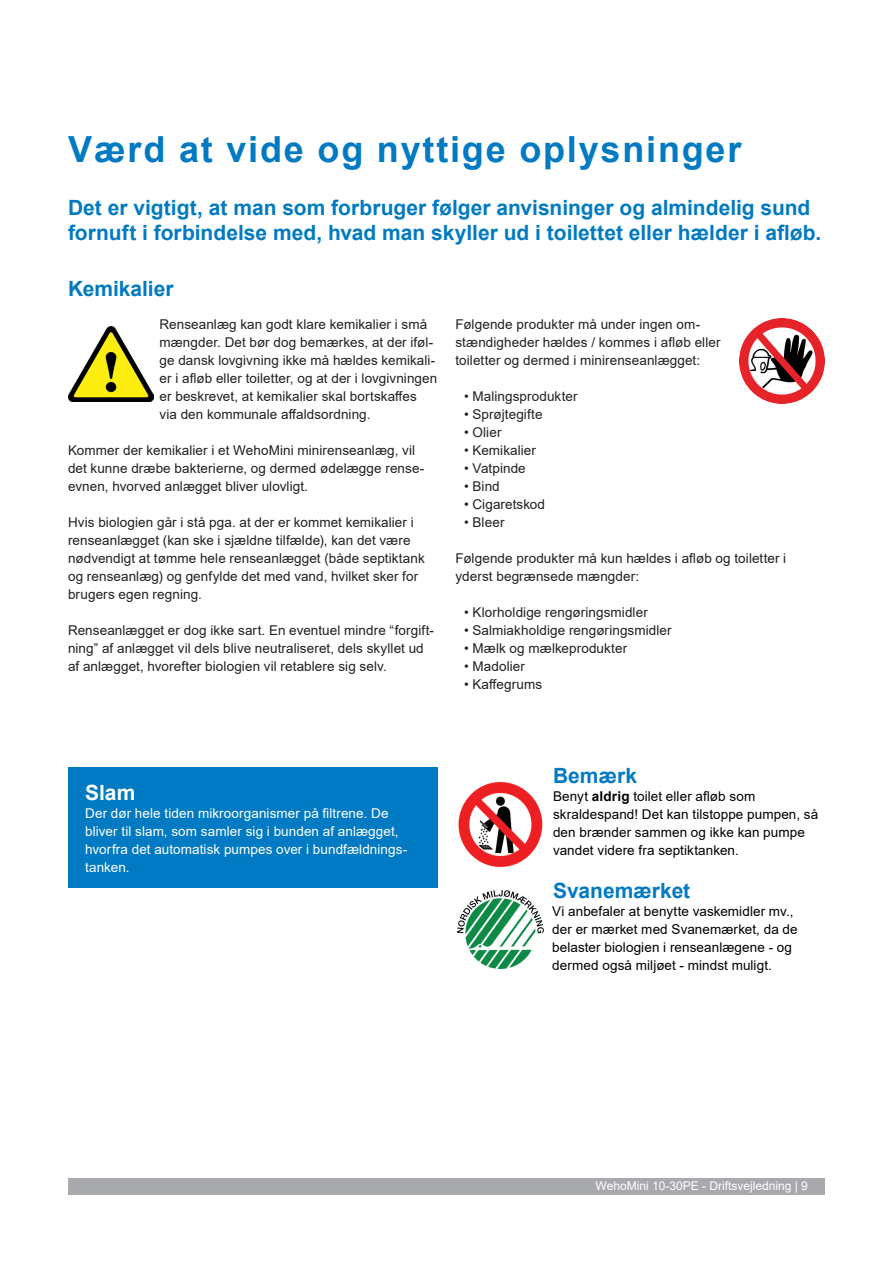
<style>
.page{position:relative;width:893px;height:1263px;background:#fff}
.page>*{position:absolute;margin:0;border:0;box-sizing:border-box;transform-origin:0 0}
.t1{font:700 36px "Arial";letter-spacing:.05em;color:#007ac2}
.t2{font:700 21px/25.2px "Arial";color:#007ac2}
.Brødtekst_bullets{font:700 21px "Arial";color:#fff}
.t3{font:13.5px/18px "Arial";letter-spacing:.005em;color:#231f20}
.t4{font:13.5px/18px "Arial";letter-spacing:.005em;color:#000}
.Brødtekst_bullets-2{font:13.5px/18px "Arial";letter-spacing:.005em;color:#fff}
.t5{font:12px "Arial";color:#fff}
.s1{font-weight:700}
</style>
<div class="page">
<div style="left:68px;top:1178px;width:757px;height:17px;background:#a8a9ad"></div>
<img style="left:740px;top:319px;width:85px;height:85px">
<img style="left:68px;top:326px;width:85px;height:75px">
<div style="left:68px;top:767px;width:370px;height:121px;background:#007ac2"></div>
<img style="left:458px;top:781px;width:85px;height:86px">
<img style="left:458px;top:890px;width:86px;height:78px">
<p class="t1" style="left:68px;top:124px;width:675px">Værd at vide og nyttige oplysninger</p>
<p class="t2" style="left:68px;top:195px;width:755px">Det er vigtigt, at man som forbruger følger anvisninger og almindelig sund fornuft i forbindelse med, hvad man skyller ud i toilettet eller hælder i afløb.</p>
<h3 class="t2" style="left:68px;top:276px;width:107px">Kemikalier</h3>
<p class="t3" style="left:159px;top:315px;width:279px">Renseanlæg kan godt klare kemikalier i små mængder. Det bør dog bemærkes, at der iføl&shy;ge dansk lovgivning ikke må hældes kemikali&shy;er i afløb eller toiletter, og at der i lovgivningen er beskrevet, at kemikalier skal bortskaffes via den kommunale affaldsordning.</p>
<p class="t3" style="left:68px;top:441px;width:349px">Kommer der kemikalier i et WehoMini minirenseanlæg, vil</p>
<p class="t3" style="left:68px;top:459px;width:358px">det kunne dræbe bakterierne, og dermed ødelægge rense&shy;evnen, hvorved anlægget bliver ulovligt.</p>
<p class="t3" style="left:68px;top:513px;width:358px">Hvis biologien går i stå pga. at der er kommet kemikalier i renseanlægget (kan ske i sjældne tilfælde), kan det være nødvendigt at tømme hele renseanlægget (både septiktank og renseanlæg) og genfylde det med vand, hvilket sker for brugers egen regning.</p>
<p class="t3" style="left:68px;top:621px;width:367px">Renseanlægget er dog ikke sart. En eventuel mindre “forgift&shy;ning” af anlægget vil dels blive neutraliseret, dels skyllet ud af anlægget, hvorefter biologien vil retablere sig selv.</p>
<p class="t3" style="left:455px;top:315px;width:267px">Følgende produkter må under ingen om&shy;stændigheder hældes / kommes i afløb eller toiletter og dermed i minirenseanlægget:</p>
<p class="t3" style="left:464px;top:387px;width:115px">• Malingsprodukter</p>
<p class="t3" style="left:464px;top:405px;width:80px">• Sprøjtegifte</p>
<p class="t3" style="left:464px;top:423px;width:39px">• Olier</p>
<p class="t3" style="left:464px;top:441px;width:74px">• Kemikalier</p>
<p class="t3" style="left:464px;top:459px;width:63px">• Vatpinde</p>
<p class="t3" style="left:464px;top:477px;width:37px">• Bind</p>
<p class="t3" style="left:464px;top:495px;width:83px">• Cigaretskod</p>
<p class="t3" style="left:464px;top:513px;width:42px">• Bleer</p>
<p class="t3" style="left:455px;top:549px;width:332px">Følgende produkter må kun hældes i afløb og toiletter i yderst begrænsede mængder:</p>
<p class="t3" style="left:464px;top:603px;width:185px">• Klorholdige rengøringsmidler</p>
<p class="t3" style="left:464px;top:621px;width:209px">• Salmiakholdige rengøringsmidler</p>
<p class="t3" style="left:464px;top:639px;width:165px">• Mælk og mælkeprodukter</p>
<p class="t3" style="left:464px;top:657px;width:63px">• Madolier</p>
<p class="t3" style="left:464px;top:675px;width:80px">• Kaffegrums</p>
<p class="Brødtekst_bullets" style="left:85px;top:778px;width:52px">Slam</p>
<p class="Brødtekst_bullets-2" style="left:85px;top:804px;width:324px">Der dør hele tiden mikroorganismer på filtrene. De bliver til slam, som samler sig i bunden af anlægget, hvorfra det automatisk pumpes over i bundfældnings&shy;tanken.</p>
<p class="t2" style="left:553px;top:763px;width:86px">Bemærk</p>
<p class="t4" style="left:553px;top:787px;width:267px">Benyt <span class="s1">aldrig</span> toilet eller afløb som skraldespand! Det kan tilstoppe pumpen, så den brænder sammen og ikke kan pumpe vandet videre fra septiktanken.</p>
<p class="t2" style="left:553px;top:878px;width:139px">Svanemærket</p>
<h1 class="t4" style="left:552px;top:902px;width:247px">Vi anbefaler at benytte vaskemidler mv., der er mærket med Svanemærket, da de belaster biologien i renseanlægene - og dermed også miljøet - mindst muligt.</h1>
<p class="t5" style="left:596px;top:1177px;width:214px">WehoMini 10-30PE - Driftsvejledning | 9</p>
</div>
